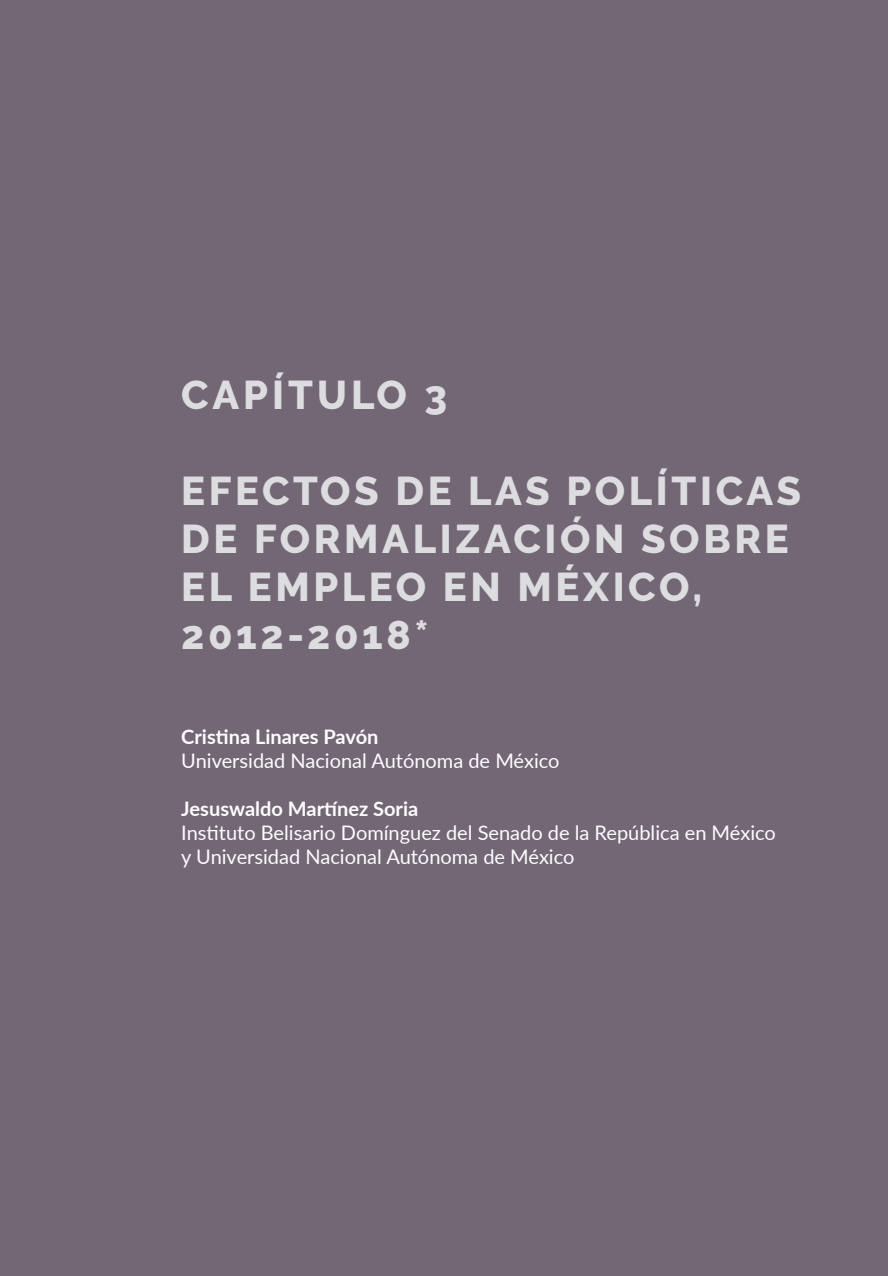
<style>
.page{position:relative;width:888px;height:1276px;background:#fff}
.page>*{position:absolute;margin:0;border:0;box-sizing:border-box;transform-origin:0 0}
.Texto_de_cita_-_Alin{font:800 40px/48px "Raleway";letter-spacing:.09em;color:#dcdddf}
.t1{font:20px/24px "Lato";color:#fff}
.t2{font:700 20px "Lato";color:#fff}
</style>
<div class="page">
<div style="left:0;top:0;width:887px;height:1276px;background:#736776"></div>
<p class="Texto_de_cita_-_Alin" style="left:181px;top:371px;width:267px">CAPÍTULO 3</p>
<p class="Texto_de_cita_-_Alin" style="left:181px;top:467px;width:621px">EFECTOS DE LAS POLÍTICAS<br>DE FORMALIZACIÓN SOBRE<br>EL EMPLEO EN MÉXICO,<br>2012-2018*</p>
<p class="t2" style="left:181px;top:722px;width:199px">Cristina Linares Pavón</p>
<p class="t1" style="left:181px;top:748px;width:379px">Universidad Nacional Autónoma de México</p>
<p class="t2" style="left:181px;top:794px;width:238px">Jesuswaldo Martínez Soria</p>
<p class="t1" style="left:181px;top:820px;width:596px">Instituto Belisario Domínguez del Senado de la República en México y Universidad Nacional Autónoma de México</p>
</div>
